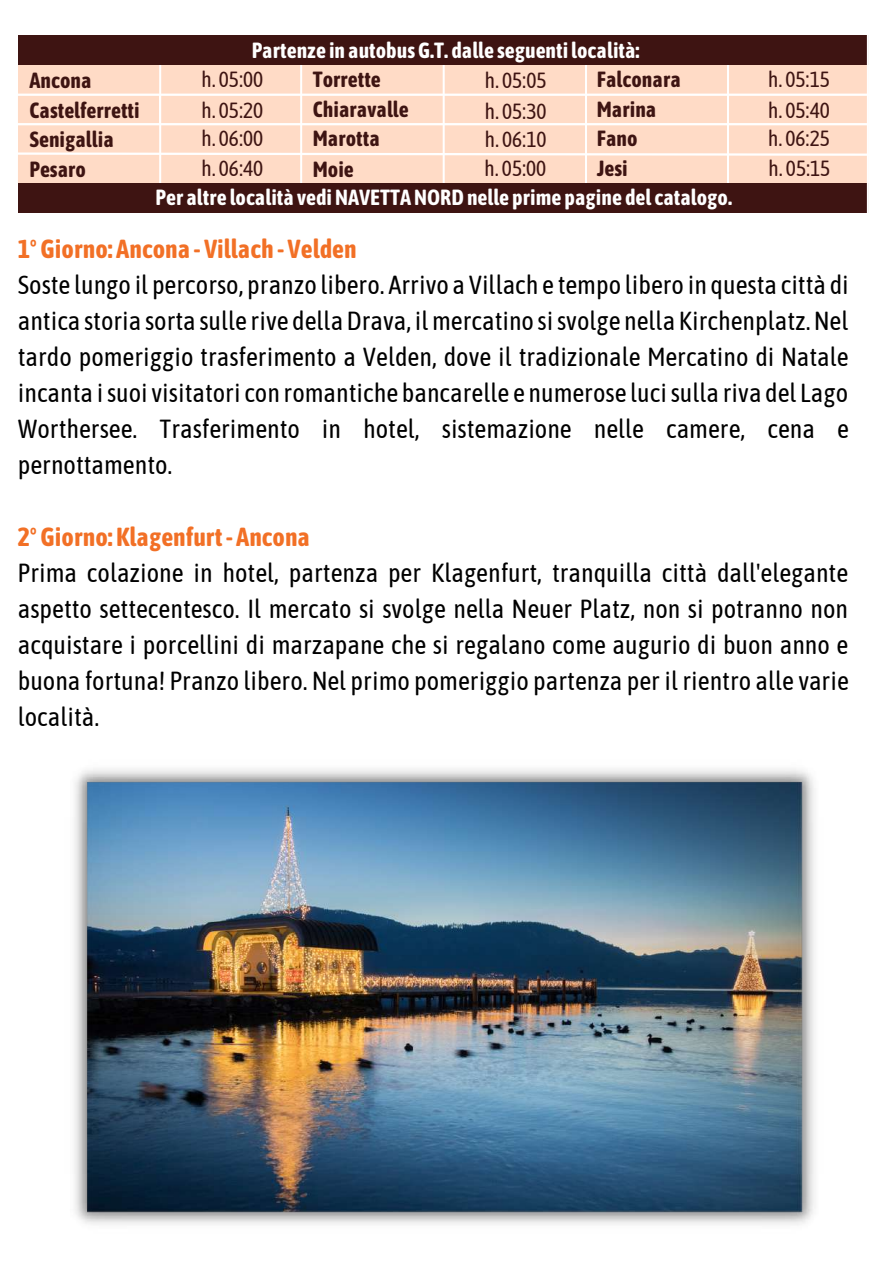
<style>
.page{position:relative;width:893px;height:1264px;background:#fff}
.page>*{position:absolute;margin:0;border:0;box-sizing:border-box;transform-origin:0 0}
.t1{font:26.1px/36px "Asap Condensed";color:#000;text-align:justify}
.t2{font:700 26.1px "Asap Condensed";color:#f27026}
.t3{font:700 21.9px "Asap Condensed";color:#fff}
.t4{font:700 21.9px/29.5px "Asap Condensed";color:#3e1412}
.t5{font:21.9px/30.8px "Asap Condensed";color:#3e1412}
</style>
<div class="page">
<div style="left:18px;top:65px;width:142px;height:29px;background:#ffdbc6"></div>
<div style="left:160px;top:65px;width:142px;height:29px;background:#ffdbc6"></div>
<div style="left:302px;top:65px;width:142px;height:29px;background:#ffdbc6"></div>
<div style="left:444px;top:65px;width:142px;height:29px;background:#ffdbc6"></div>
<div style="left:586px;top:65px;width:141px;height:29px;background:#ffdbc6"></div>
<div style="left:728px;top:65px;width:143px;height:29px;background:#ffdbc6"></div>
<div style="left:17px;top:95px;width:142px;height:29px;background:#ffdbc6"></div>
<div style="left:160px;top:95px;width:141px;height:29px;background:#ffdbc6"></div>
<div style="left:302px;top:95px;width:141px;height:29px;background:#ffdbc6"></div>
<div style="left:444px;top:95px;width:141px;height:29px;background:#ffdbc6"></div>
<div style="left:585px;top:95px;width:142px;height:29px;background:#ffdbc6"></div>
<div style="left:727px;top:95px;width:143px;height:29px;background:#ffdbc6"></div>
<div style="left:18px;top:124px;width:142px;height:29px;background:#ffdbc6"></div>
<div style="left:160px;top:124px;width:142px;height:29px;background:#ffdbc6"></div>
<div style="left:302px;top:124px;width:142px;height:29px;background:#ffdbc6"></div>
<div style="left:444px;top:124px;width:142px;height:29px;background:#ffdbc6"></div>
<div style="left:586px;top:124px;width:142px;height:29px;background:#ffdbc6"></div>
<div style="left:728px;top:124px;width:143px;height:29px;background:#ffdbc6"></div>
<div style="left:17px;top:154px;width:142px;height:29px;background:#ffdbc6"></div>
<div style="left:159px;top:154px;width:142px;height:29px;background:#ffdbc6"></div>
<hr style="left:159px;top:59px;width:2px;height:138px;background:#fff">
<div style="left:301px;top:154px;width:142px;height:29px;background:#ffdbc6"></div>
<div style="left:443px;top:154px;width:142px;height:29px;background:#ffdbc6"></div>
<div style="left:585px;top:154px;width:142px;height:29px;background:#ffdbc6"></div>
<div style="left:727px;top:154px;width:143px;height:29px;background:#ffdbc6"></div>
<svg style="left:18px;top:151px;width:848px;height:6px"></svg>
<hr style="left:300px;top:57px;width:2px;height:137px;background:#fff">
<hr style="left:1px;top:123px;width:890px;height:2px;background:#fff">
<hr style="left:1px;top:94px;width:890px;height:2px;background:#fff">
<hr style="left:16px;top:31px;width:2px;height:185px;background:#fff">
<hr style="left:442px;top:58px;width:2px;height:137px;background:#fff">
<hr style="left:585px;top:59px;width:2px;height:138px;background:#fff">
<hr style="left:726px;top:57px;width:3px;height:137px;background:#fff">
<div style="left:18px;top:36px;width:852px;height:29px;background:#3e1412"></div>
<div style="left:19px;top:183px;width:852px;height:29px;background:#3e1412"></div>
<div style="left:868px;top:34px;width:8px;height:185px;background:#fff"></div>
<hr style="left:866px;top:31px;width:2px;height:185px;background:#fff">
<img style="left:74px;top:769px;width:740px;height:456px">
<p class="t3" style="left:252px;top:37px;width:389px">Partenze in autobusG.T. dalle seguenti località:</p>
<p class="t4" style="left:29px;top:66px;width:112px">Ancona<br>Castelferretti<br>Senigallia<br>Pesaro</p>
<p class="t4" style="left:313px;top:64px;width:97px">Torrette<br>Chiaravalle<br>Marotta</p>
<p class="t4" style="left:596px;top:64px;width:86px">Falconara<br>Marina<br>Fano</p>
<p class="t5" style="left:201px;top:64px;width:64px">h. 05:00 h. 05:20</p>
<p class="t5" style="left:201px;top:123px;width:64px;line-height:29.5px">h. 06:00 h. 06:40</p>
<p class="t5" style="left:767px;top:64px;width:64px">h. 05:15 h. 05:40</p>
<p class="t5" style="left:767px;top:123px;width:64px">h. 06:25</p>
<p class="t5" style="left:484px;top:65px;width:64px">h. 05:05 h. 05:30</p>
<p class="t5" style="left:484px;top:124px;width:64px">h. 06:10</p>
<p class="t4" style="left:313px;top:154px;width:43px">Moie</p>
<p class="t5" style="left:484px;top:152px;width:64px">h. 05:00</p>
<p class="t4" style="left:596px;top:153px;width:32px">Jesi</p>
<p class="t5" style="left:768px;top:152px;width:64px">h. 05:15</p>
<p class="t3" style="left:155px;top:185px;width:578px">Per altre località vediNAVETTANORDnelle prime pagine del catalogo.</p>
<p class="t2" style="left:18px;top:233px;width:340px">1°Giorno: Ancona - Villach - Velden</p>
<p class="t1" style="left:18px;top:266px;width:832px">Soste lungo il percorso, pranzo libero. Arrivo a Villach e tempo libero in questa città di antica storia sorta sulle rive dellaDrava, ilmercatino sisvolge nella Kirchenplatz.Nel tardo pomeriggio trasferimento a Velden, dove il tradizionale Mercatino di Natale incanta isuoi visitatori con romantiche bancarelle e numerose lucisulla riva del Lago Worthersee. Trasferimento in hotel, sistemazione nelle camere, cena e pernottamento.</p>
<p class="t2" style="left:18px;top:521px;width:294px">2°Giorno: Klagenfurt- Ancona</p>
<p class="t1" style="left:18px;top:554px;width:832px">Prima colazione in hotel, partenza per Klagenfurt, tranquilla città dall'elegante aspetto settecentesco. Il mercato si svolge nella Neuer Platz, non si potranno non acquistare i porcellini di marzapane che si regalano come augurio di buon anno e buona fortuna! Pranzo libero. Nel primo pomeriggio partenza per il rientro alle varie località.</p>
</div>
